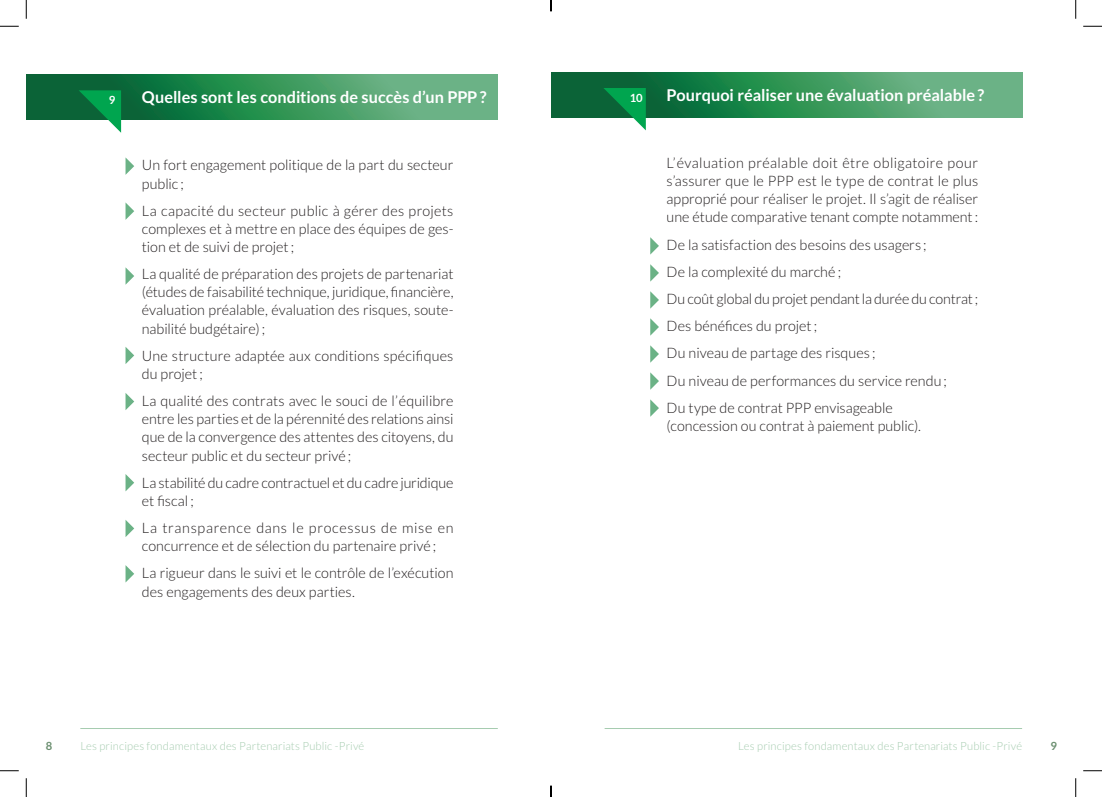
<style>
.page{position:relative;width:1102px;height:797px;background:#fff}
.page>*{position:absolute;margin:0;border:0;box-sizing:border-box;transform-origin:0 0}
.t1{font:700 16.25px "Lato";color:#fff}
.t2{font:300 14.38px/18.1px "Lato";color:#231f20}
.t3{font:300 11.25px "Lato";letter-spacing:.015em;color:#a6ccb0}
.t4{font:700 11.25px "Lato";color:#fff}
.t5{font:700 11.25px "Lato";color:#6b8f70}
</style>
<div class="page">
<hr style="left:80px;top:728px;width:418px;height:1px;background:#a6ccb0">
<hr style="left:604px;top:728px;width:417px;height:1px;background:#a6ccb0">
<svg style="left:650px;top:237px;width:9px;height:17px"></svg>
<svg style="left:650px;top:264px;width:9px;height:17px"></svg>
<svg style="left:650px;top:291px;width:9px;height:18px"></svg>
<svg style="left:650px;top:318px;width:9px;height:18px"></svg>
<svg style="left:650px;top:345px;width:9px;height:18px"></svg>
<svg style="left:650px;top:372px;width:9px;height:18px"></svg>
<svg style="left:650px;top:399px;width:9px;height:18px"></svg>
<svg style="left:551px;top:72px;width:471px;height:45px;background:#37905c"></svg>
<svg style="left:603px;top:88px;width:42px;height:42px"></svg>
<svg style="left:26px;top:75px;width:472px;height:45px;background:#368f5b"></svg>
<svg style="left:79px;top:90px;width:42px;height:43px"></svg>
<svg style="left:125px;top:157px;width:9px;height:18px"></svg>
<svg style="left:125px;top:202px;width:9px;height:18px"></svg>
<svg style="left:125px;top:267px;width:9px;height:18px"></svg>
<svg style="left:125px;top:347px;width:9px;height:17px"></svg>
<svg style="left:125px;top:393px;width:9px;height:17px"></svg>
<svg style="left:125px;top:474px;width:9px;height:17px"></svg>
<svg style="left:125px;top:520px;width:9px;height:17px"></svg>
<svg style="left:125px;top:565px;width:9px;height:17px"></svg>
<svg style="left:0;top:25px;width:19px;height:2px"></svg>
<svg style="left:1083px;top:25px;width:18px;height:2px"></svg>
<svg style="left:0;top:770px;width:19px;height:1px"></svg>
<svg style="left:1083px;top:770px;width:18px;height:1px"></svg>
<svg style="left:25px;top:0;width:2px;height:19px"></svg>
<svg style="left:25px;top:778px;width:2px;height:19px"></svg>
<svg style="left:1075px;top:0;width:1px;height:19px"></svg>
<svg style="left:1075px;top:778px;width:1px;height:19px"></svg>
<svg style="left:550px;top:785px;width:1px;height:12px"></svg>
<p class="t4" style="left:109px;top:94px;width:8px">9</p>
<p class="t1" style="left:142px;top:88px;width:346px">Quelles sont les conditions de succès d’un PPP?</p>
<p class="t2" style="left:142px;top:156px;width:313px">Un fort engagement politique de la part du secteur public ;</p>
<p class="t2" style="left:142px;top:201px;width:313px;text-align:justify">La capacité du secteur public à gérer des projets complexes et à mettre en place des équipes de ges&shy;tion et de suivi de projet;</p>
<p class="t2" style="left:142px;top:265px;width:313px;text-align:justify">La qualité de préparation des projets de partenariat (études de faisabilité technique, juridique, financière, évaluation préalable, évaluation des risques, soute&shy;nabilité budgétaire);</p>
<p class="t2" style="left:142px;top:346px;width:313px">Une structure adaptée aux conditions spécifiques du projet;</p>
<p class="t2" style="left:142px;top:392px;width:313px;text-align:justify">La qualité des contrats avec le souci de l’équilibre entre les parties et de la pérennité des relations ainsi que de la convergence des attentes des citoyens, du secteur public et du secteur privé ;</p>
<p class="t2" style="left:142px;top:473px;width:313px">La stabilité du cadre contractuel et du cadre juridique et fiscal ;</p>
<p class="t2" style="left:142px;top:519px;width:313px">La transparence dans le processus de mise en concurrence et de sélection du partenaire privé ;</p>
<p class="t2" style="left:142px;top:564px;width:313px">La rigueur dans le suivi et le contrôle de l’exécution des engagements des deux parties.</p>
<p class="t4" style="left:629px;top:91px;width:14px">10</p>
<p class="t1" style="left:666px;top:86px;width:319px">Pourquoi réaliser une évaluation préalable ?</p>
<p class="t2" style="left:666px;top:154px;width:313px;text-align:justify">L’évaluation préalable doit être obligatoire pour s’assurer que le PPP est le type de contrat le plus approprié pour réaliser le projet. Il s’agit de réaliser une étude comparative tenant compte notamment:</p>
<p class="t2" style="left:666px;top:231px;width:313px;line-height:27.1px">De la satisfaction des besoins des usagers ;<br>De la complexité du marché ;<br>Du coût global du projet pendant la durée du contrat; Des bénéfices du projet;<br>Du niveau de partage des risques ;<br>Du niveau de performances du service rendu ;<br>Du type de contrat PPP envisageable</p>
<p class="t2" style="left:666px;top:417px;width:256px">(concession ou contrat à paiement public).</p>
<p class="t5" style="left:46px;top:739px;width:8px">8</p>
<p class="t3" style="left:80px;top:739px;width:285px">Les principes fondamentaux des Partenariats Public -Privé</p>
<p class="t3" style="left:738px;top:739px;width:285px">Les principes fondamentaux des Partenariats Public -Privé</p>
<p class="t5" style="left:1050px;top:739px;width:8px">9</p>
</div>
